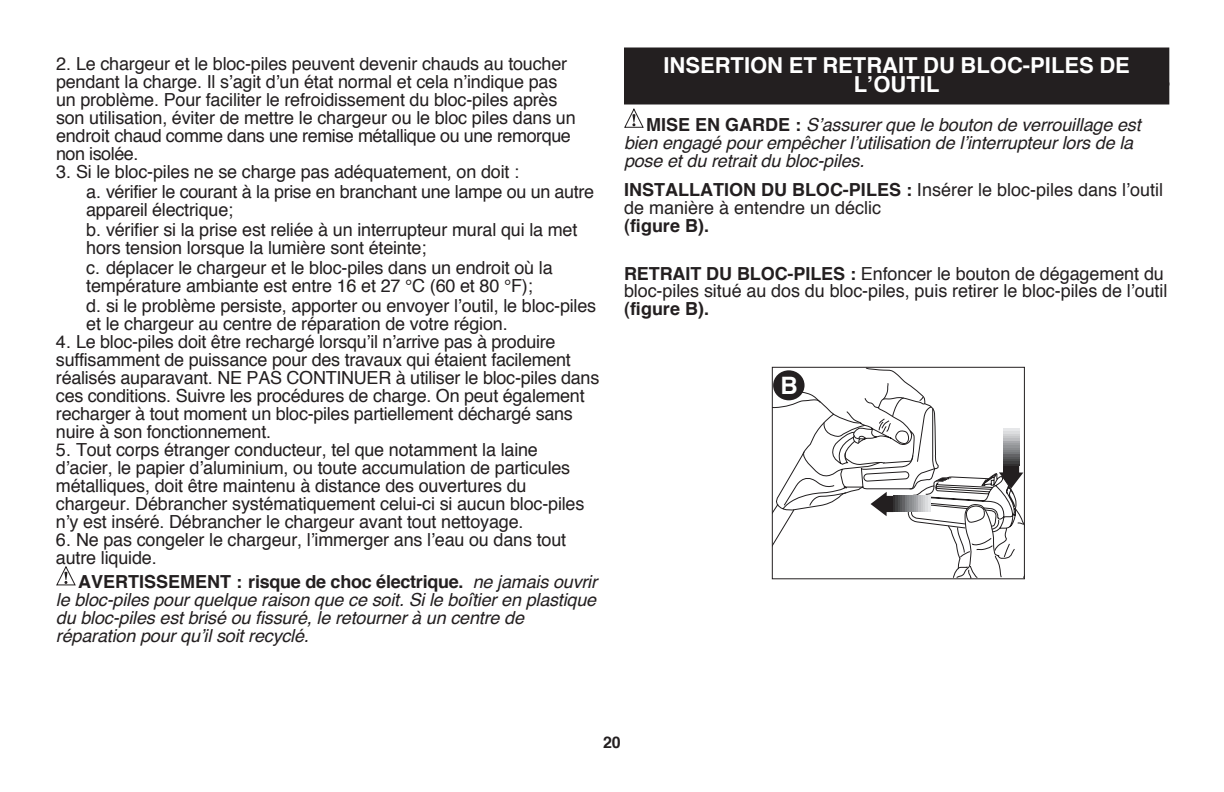
<style>
.page{position:relative;width:1224px;height:792px;background:#fff}
.page>*{position:absolute;margin:0;border:0;box-sizing:border-box;transform-origin:0 0}
.t1{font:700 24px "Helvetica";color:#fff}
.t2{font:700 22px "Helvetica";color:#fff}
.t3{font:18px/18px "Helvetica";letter-spacing:-.01em;color:#231f20}
.t4{font:italic 18px/18px "Helvetica";letter-spacing:-.01em;color:#231f20}
.t5{font:700 18px "Helvetica";color:#231f20}
.t6{font:700 16px "Helvetica";color:#231f20}
.s1{font-weight:700;font-style:normal}
.s2{font-weight:700}
</style>
<div class="page">
<svg style="left:56px;top:565px;width:20px;height:21px"></svg>
<div style="left:624px;top:48px;width:545px;height:38px;background:#231f20"></div>
<div style="left:624px;top:82px;width:545px;height:22px;background:#231f20"></div>
<svg style="left:624px;top:108px;width:20px;height:20px"></svg>
<svg style="left:777px;top:383px;width:246px;height:194px"></svg>
<svg style="left:999px;top:429px;width:24px;height:60px"></svg>
<svg style="left:871px;top:492px;width:59px;height:24px"></svg>
<div style="left:772px;top:367px;width:253px;height:212px;border:1px solid #231f20"></div>
<div style="left:773px;top:370px;width:32px;height:30px;background:#231f20;border-radius:50%"></div>
<p class="t3" style="left:56px;top:55px;width:521px">2. Le chargeur et le bloc-piles peuvent devenir chauds au toucher pendant la charge. Il s’agit d’un état normal et cela n’indique pas un problème. Pour faciliter le refroidissement du bloc-piles après son utilisation, éviter de mettre le chargeur ou le bloc piles dans un endroit chaud comme dans une remise métallique ou une remorque non isolée.</p>
<p class="t3" style="left:86px;top:162px;width:509px;line-height:20.2px;text-indent:-30px">3. Si le bloc-piles ne se charge pas adéquatement, on doit :<br>a. vérifier le courant à la prise en branchant une lampe ou un autre</p>
<p class="t3" style="left:86px;top:200px;width:493px;line-height:20.2px">appareil électrique;<br>b. vérifier si la prise est reliée à un interrupteur mural qui la met</p>
<p class="t3" style="left:86px;top:238px;width:468px;line-height:20.2px">hors tension lorsque la lumière sont éteinte;<br>c. déplacer le chargeur et le bloc-piles dans un endroit où la</p>
<p class="t3" style="left:86px;top:276px;width:512px;line-height:20.2px">température ambiante est entre 16 et 27 °C (60 et 80 °F);<br>d. si le problème persiste, apporter ou envoyer l’outil, le bloc-piles</p>
<p class="t3" style="left:86px;top:315px;width:423px">et le chargeur au centre de réparation de votre région.</p>
<p class="t3" style="left:56px;top:333px;width:545px">4. Le bloc-piles doit être rechargé lorsqu’il n’arrive pas à produire suffisamment de puissance pour des travaux qui étaient facilement réalisés auparavant. NE PAS CONTINUER à utiliser le bloc-piles dans ces conditions. Suivre les procédures de charge. On peut également recharger à tout moment un bloc-piles partiellement déchargé sans nuire à son fonctionnement.</p>
<p class="t3" style="left:56px;top:441px;width:530px">5. Tout corps étranger conducteur, tel que notamment la laine d’acier, le papier d’aluminium, ou toute accumulation de particules métalliques, doit être maintenu à distance des ouvertures du chargeur. Débrancher systématiquement celui-ci si aucun bloc-piles n’y est inséré. Débrancher le chargeur avant tout nettoyage.</p>
<p class="t3" style="left:56px;top:531px;width:512px">6. Ne pas congeler le chargeur, l’immerger ans l’eau ou dans tout autre liquide.</p>
<p class="t4" style="left:56px;top:573px;width:543px;text-indent:22px"><span class="s1">AVERTISSEMENT : RISQUE DE CHOC ÉLECTRIQUE.</span> ne jamais ouvrir le bloc-piles pour quelque raison que ce soit. Si le boîtier en plastique du bloc-piles est brisé ou fissuré, le retourner à un centre de réparation pour qu’il soit recyclé.</p>
<p class="t2" style="left:663px;top:47px;width:232px">INSERTION ET RETRAIT</p>
<p class="t2" style="left:923px;top:47px;width:208px">DU BLOC-PILES DE</p>
<p class="t2" style="left:854px;top:67px;width:50px">L’OUTIL</p>
<p class="t5" style="left:646px;top:110px;width:117px">MISE EN GARDE</p>
<p class="t4" style="left:624px;top:116px;width:518px;text-indent:171px"><span class="s1">:</span> S’assurer que le bouton de verrouillage est bien engagé pour empêcher l’utilisation de l’interrupteur lors de la pose et du retrait du bloc-piles.</p>
<p class="t5" style="left:624px;top:175px;width:30px">INSTALLATI</p>
<p class="t3" style="left:624px;top:181px;width:541px;text-indent:105px"><span class="s2">ON DU BLOC-PILES :</span> Insérer le bloc-piles dans l’outil de manière à entendre un déclic</p>
<p class="t5" style="left:624px;top:211px;width:86px">(FIGURE B).</p>
<p class="t5" style="left:624px;top:259px;width:60px">RETRAIT</p>
<p class="t3" style="left:624px;top:265px;width:545px;text-align:right"><span class="s2">DU BLOC-PILES :</span> Enfoncer le bouton de dégagement du<br>bloc-piles situé au dos du bloc-piles, puis retirer le bloc-piles de l’outil</p>
<p class="t5" style="left:624px;top:294px;width:86px">(FIGURE B).</p>
<h1 class="t1" style="left:780px;top:366px;width:19px">B</h1>
<p class="t6" style="left:603px;top:729px;width:19px">20</p>
</div>
